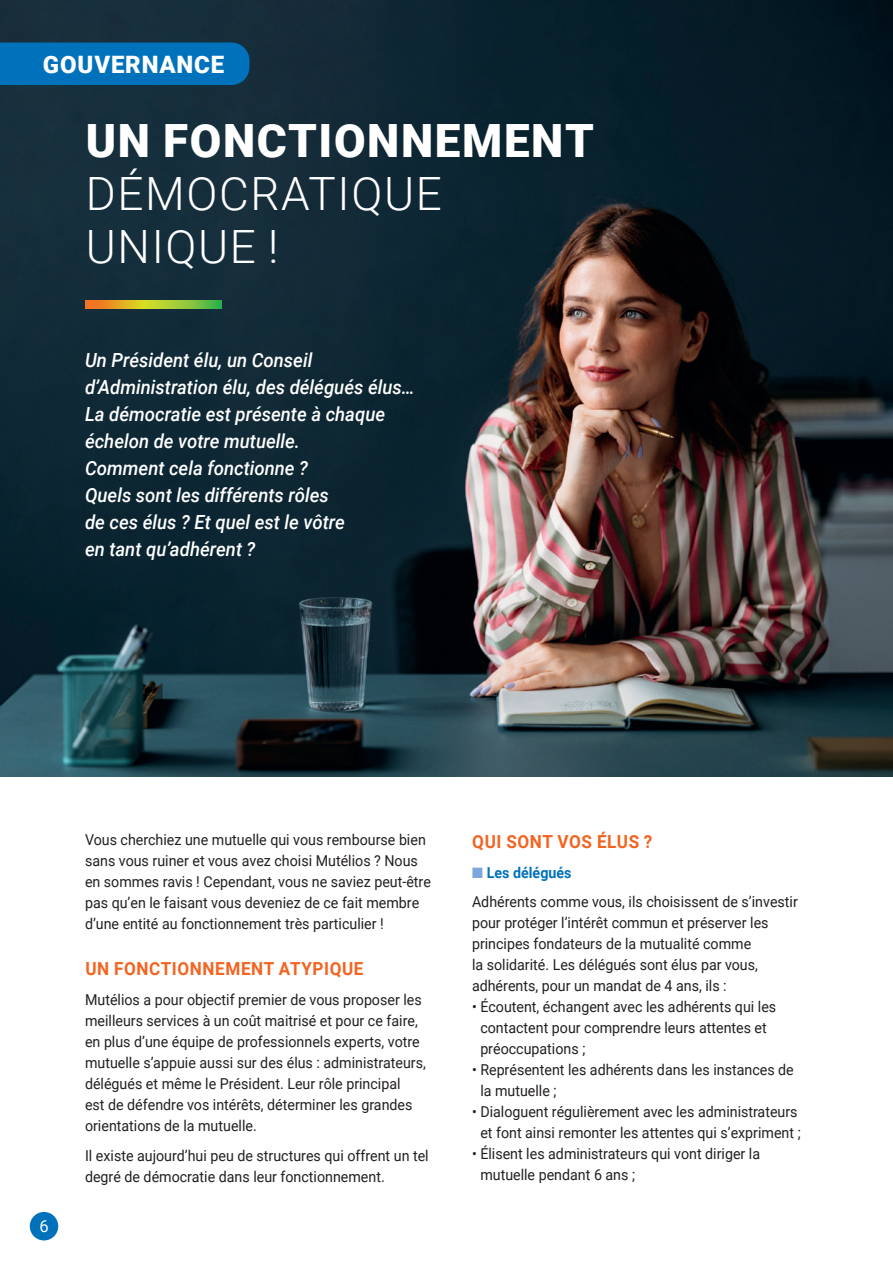
<style>
.page{position:relative;width:893px;height:1263px;background:#fff}
.page>*{position:absolute;margin:0;border:0;box-sizing:border-box;transform-origin:0 0}
.t1{font:300 45.9px/52.8px "Roboto";letter-spacing:.035em;color:#fff}
.t2{font:900 45.9px "Roboto";letter-spacing:.035em;color:#fff}
.t3{font:900 24px "Roboto";letter-spacing:.035em;color:#fff}
.t4{font:italic 500 19.5px/27px "Roboto";color:#fff;scale:.95 1}
.t5{font:700 18px "Roboto";letter-spacing:.035em;color:#f36421;scale:.95 1}
.t6{font:16.5px "Roboto";color:#fff}
.t7{font:15px/21px "Roboto";color:#231f20;scale:.95 1}
.s1{color:#7ca7d8}
.s2{font-weight:700;color:#0072bc}
</style>
<div class="page">
<img style="left:0;top:0;width:893px;height:776px">
<div style="left:0;top:43px;width:249px;height:42px;background:#0072bc"></div>
<div style="left:30px;top:1212px;width:28px;height:28px;background:#0072bc;border-radius:50%"></div>
<svg style="left:85px;top:300px;width:136px;height:8px"></svg>
<h2 class="t3" style="left:43px;top:47px;width:183px">GOUVERNANCE</h2>
<h1 class="t2" style="left:86px;top:108px;width:510px">UN FONCTIONNEMENT</h1>
<h1 class="t1" style="left:86px;top:165px;width:358px">DÉMOCRATIQUE<br>UNIQUE !</h1>
<p class="t4" style="left:85px;top:346px;width:348px">Un Président élu, un Conseil d’Administration élu, des délégués élus…<br>La démocratie est présente à chaque échelon de votre mutuelle.<br>Comment cela fonctionne ?<br>Quels sont les différents rôles<br>de ces élus ? Et quel est le vôtre<br>en tant qu’adhérent ?</p>
<p class="t6" style="left:39px;top:1214px;width:11px">6</p>
<p class="t7" style="left:85px;top:828px;width:366px">Vous cherchiez une mutuelle qui vous rembourse bien sans vous ruiner et vous avez choisi Mutélios ? Nous en sommes ravis ! Cependant, vous ne saviez peut-être pas qu’en le faisant vous deveniez de ce fait membre d’une entité au fonctionnement très particulier !</p>
<p class="t5" style="left:85px;top:956px;width:294px">UN FONCTIONNEMENT ATYPIQUE</p>
<p class="t7" style="left:85px;top:988px;width:360px">Mutélios a pour objectif premier de vous proposer les meilleurs services à un coût maitrisé et pour ce faire, en plus d’une équipe de professionnels experts, votre mutuelle s’appuie aussi sur des élus : administrateurs, délégués et même le Président. Leur rôle principal<br>est de défendre vos intérêts, déterminer les grandes orientations de la mutuelle.</p>
<p class="t7" style="left:85px;top:1144px;width:363px">Il existe aujourd’hui peu de structures qui offrent un tel degré de démocratie dans leur fonctionnement.</p>
<p class="t5" style="left:472px;top:829px;width:191px">QUI SONT VOS ÉLUS ?</p>
<p class="t7" style="left:472px;top:857px;width:344px;line-height:29.5px"><span class="s1">■</span> <span class="s2">Les délégués<br></span>Adhérents comme vous, ils choisissent de s’investir</p>
<p class="t7" style="left:472px;top:912px;width:314px">pour protéger l’intérêt commun et préserver les principes fondateurs de la mutualité comme<br>la solidarité. Les délégués sont élus par vous, adhérents, pour un mandat de 4 ans, ils :</p>
<p class="t7" style="left:480px;top:996px;width:313px;text-indent:-8px">• Écoutent, échangent avec les adhérents qui les contactent pour comprendre leurs attentes et préoccupations ;</p>
<p class="t7" style="left:480px;top:1059px;width:331px;text-indent:-8px">• Représentent les adhérents dans les instances de la mutuelle ;</p>
<p class="t7" style="left:472px;top:1101px;width:347px;text-align:center">• Dialoguent régulièrement avec les administrateurs et font ainsi remonter les attentes qui s’expriment ;</p>
<p class="t7" style="left:480px;top:1143px;width:296px;text-indent:-8px">• Élisent les administrateurs qui vont diriger la mutuelle pendant 6 ans ;</p>
</div>
